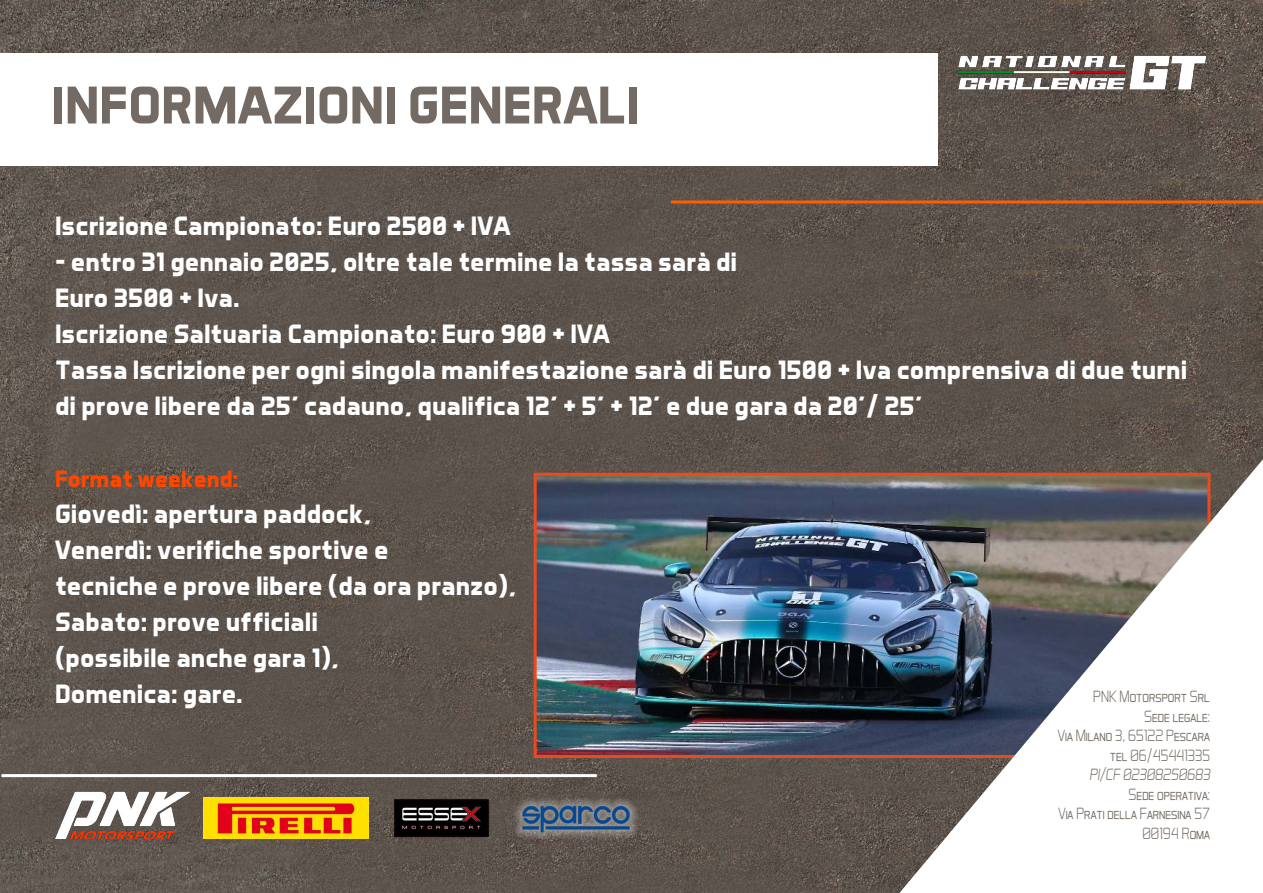
<style>
.page{position:relative;width:1263px;height:893px;background:#fff}
.page>*{position:absolute;margin:0;border:0;box-sizing:border-box;transform-origin:0 0}
.t1{font:700 54px "Aero Matics";color:#736b63}
.t2{font:700 27px/36px "Aero Matics";color:#fff}
.t3{font:700 24px "Aero Matics";color:#ff4700}
.t4{font:300 16.5px/19.5px "Aero Matics Display";color:#736b63;text-align:right;scale:.9 1}
.t5{font:italic 300 16.5px "Aero Matics Display";color:#736b63;scale:.9 1}
</style>
<div class="page">
<img style="left:0;top:0;width:1263px;height:893px">
<img style="left:946px;top:32px;width:280px;height:77px">
<img style="left:538px;top:477px;width:361px;height:277px">
<div style="left:534px;top:473px;width:676px;height:285px;border:3px solid #e84b1f"></div>
<svg style="left:899px;top:459px;width:364px;height:434px"></svg>
<div style="left:0;top:53px;width:938px;height:113px;background:#fff"></div>
<hr style="left:671px;top:200px;width:592px;height:3px;background:#ff5e00">
<hr style="left:1px;top:774px;width:596px;height:3px;background:#fff">
<img style="left:54px;top:784px;width:138px;height:55px">
<img style="left:203px;top:798px;width:166px;height:41px">
<img style="left:393px;top:798px;width:97px;height:41px">
<div style="left:513px;top:798px;width:126px;height:41px;background:#fff;opacity:.75"></div>
<img style="left:518px;top:798px;width:116px;height:41px">
<h1 class="t1" style="left:52px;top:73px;width:589px">INFORMAZIONI GENERALI</h1>
<p class="t2" style="left:55px;top:207px;width:457px">Iscrizione Campionato: Euro 2500 + IVA</p>
<p class="t2" style="left:55px;top:243px;width:1134px">- entro 31 gennaio 2025, oltre tale termine la tassa sarà di<br>Euro 3500 + Iva.<br>Iscrizione Saltuaria Campionato: Euro 900 + IVA<br>Tassa Iscrizione per ogni singola manifestazione sarà di Euro 1500 + Iva comprensiva di due turni di prove libere da 25’ cadauno, qualifica 12’ + 5’ + 12’ e due gara da 20’/ 25’</p>
<p class="t3" style="left:55px;top:464px;width:185px">Format weekend:</p>
<p class="t2" style="left:55px;top:495px;width:463px">Giovedì: apertura paddock,<br>Venerdì: verifiche sportive e<br>tecniche e prove libere (da ora pranzo),<br>Sabato: prove ufficiali<br>(possibile anche gara 1),<br>Domenica: gare.</p>
<p class="t4" style="left:1058px;top:686px;width:171px">PNK Motorsport Srl<br>Sede legale:<br>Via Milano 3, 65122 Pescara tel 06/45441335</p>
<p class="t5" style="left:1089px;top:765px;width:135px">PI/CF 02308250683</p>
<p class="t4" style="left:1058px;top:784px;width:170px">Sede operativa:<br>Via Prati della Farnesina 57<br>00194 Roma</p>
</div>
